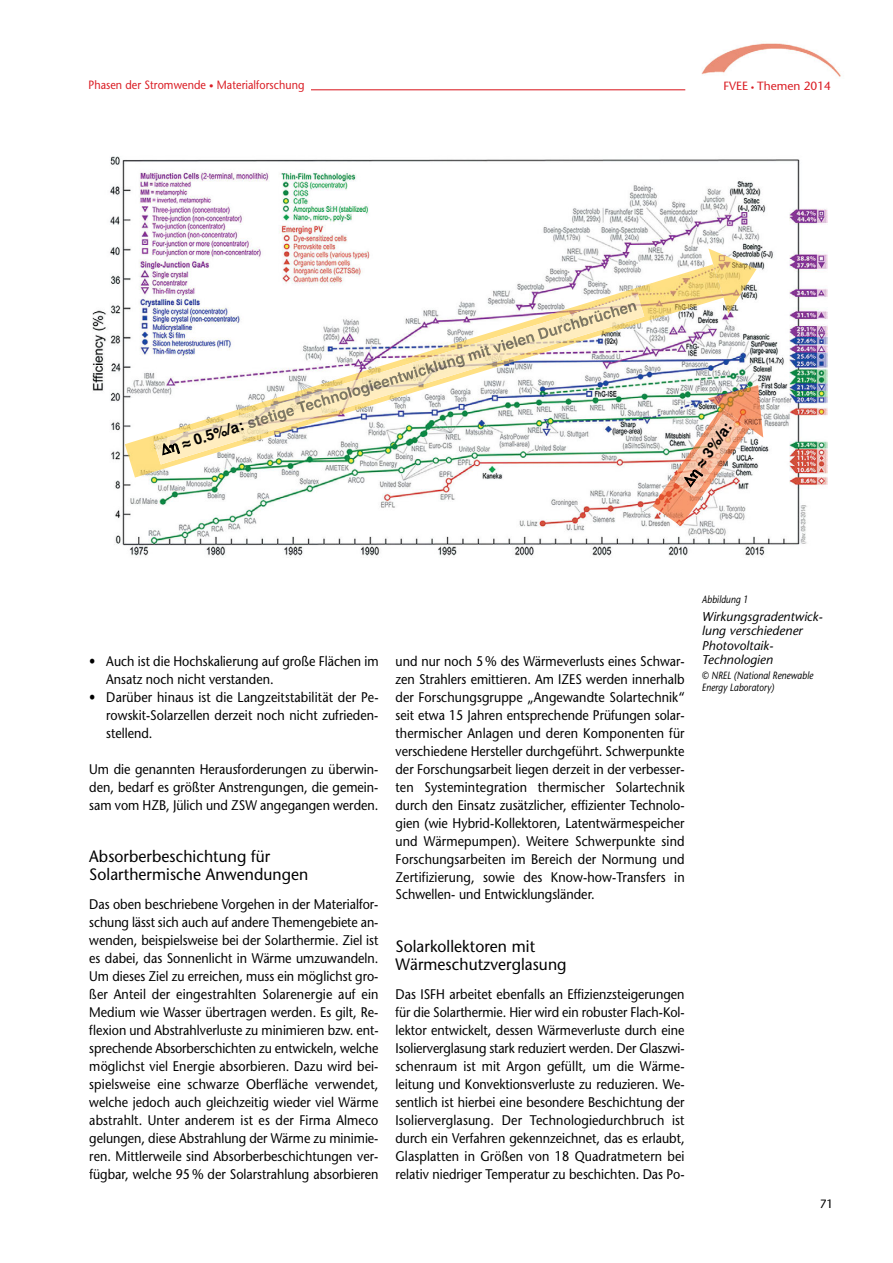
<style>
.page{position:relative;width:893px;height:1263px;background:#fff}
.page>*{position:absolute;margin:0;border:0;box-sizing:border-box;transform-origin:0 0}
.t1{font:16.5px/18px "Stone Sans";letter-spacing:.005em;color:#000;scale:.95 1}
.t2{font:700 15px "Helvetica";color:#000}
.t3{font:13.95px/18px "Stone Sans";color:#000;text-align:justify;scale:.9 1}
.t4{font:italic 12.75px/14.2px "Stone Sans";letter-spacing:.005em;color:#000}
.t5{font:12px "Stone Sans";letter-spacing:.005em;color:#da1d24;scale:.9 1}
.t6{font:12px "Stone Sans";color:#000}
.t7{font:11.85px "Stone Sans";color:#da1d24}
.t8{font:italic 10.5px/12.8px "Stone Sans";letter-spacing:.005em;color:#000;scale:.85 1}
.s1{font-size:9px}
.s2{font-weight:700;font-size:6.9px}
</style>
<div class="page">
<hr style="left:99px;top:89px;width:586px;height:1px;background:#da1d24">
<img style="left:701px;top:43px;width:140px;height:34px">
<div style="left:84px;top:71px;width:227px;height:30px;background:#fff"></div>
<img style="left:92px;top:156px;width:735px;height:400px">
<img style="left:708px;top:248px;width:48px;height:65px">
<img style="left:125px;top:264px;width:598px;height:213px">
<img style="left:154px;top:294px;width:490px;height:170px">
<img style="left:248px;top:394px;width:86px;height:34px">
<img style="left:707px;top:385px;width:56px;height:52px">
<img style="left:652px;top:408px;width:98px;height:118px">
<img style="left:721px;top:408px;width:29px;height:20px">
<img style="left:675px;top:414px;width:67px;height:82px">
<svg style="left:160px;top:442px;width:20px;height:13px"></svg>
<svg style="left:682px;top:469px;width:21px;height:18px"></svg>
<p class="t5" style="left:88px;top:80px;width:241px">Phasen der Stromwende <span class="s1">•</span> Materialforschung</p>
<p class="t7" style="left:723px;top:82px;width:109px">FVEE <span class="s2">•</span> Themen 2014</p>
<p class="t2" style="left:180px;top:435px;width:66px;rotate:-17deg">≈ 0.5%/a:</p>
<p class="t2" style="left:692px;top:461px;width:53px;rotate:-55deg">≈ 3%/a:</p>
<p class="t3" style="left:106px;top:653px;width:304px;text-indent:-17px">• Auch ist die Hochskalierung auf große Flächen im<br>Ansatz noch nicht verstanden.</p>
<p class="t3" style="left:106px;top:689px;width:304px;text-indent:-17px">• Darüber hinaus ist die Langzeitstabilität der Pe&shy;rowskit-Solarzellen derzeit noch nicht zufrieden&shy;stellend.</p>
<p class="t3" style="left:89px;top:761px;width:323px">Um die genannten Herausforderungen zu überwin&shy;den, bedarf es größter Anstrengungen, die gemein&shy;sam vom HZB, Jülich und ZSW angegangen werden.</p>
<h2 class="t1" style="left:89px;top:849px;width:232px">Absorberbeschichtung für<br>Solarthermische Anwendungen</h2>
<p class="t3" style="left:89px;top:896px;width:323px">Das oben beschriebene Vorgehen in der Materialfor&shy;schung lässt sich auch auf andere Themengebiete an&shy;wenden, beispielsweise bei der Solarthermie. Ziel ist es dabei, das Sonnenlicht in Wärme umzuwandeln.<br>Um dieses Ziel zu erreichen, muss ein möglichst gro&shy;ßer Anteil der eingestrahlten Solarenergie auf ein Medium wie Wasser übertragen werden. Es gilt, Re&shy;flexion und Abstrahlverluste zu minimieren bzw. ent&shy;sprechende Absorberschichten zu entwickeln, welche möglichst viel Energie absorbieren. Dazu wird bei&shy;spielsweise eine schwarze Oberfläche verwendet, welche jedoch auch gleichzeitig wieder viel Wärme abstrahlt. Unter anderem ist es der Firma Almeco gelungen, diese Abstrahlung der Wärme zu minimie&shy;ren. Mittlerweile sind Absorberbeschichtungen ver&shy;fügbar, welche 95 % der Solarstrahlung absorbieren</p>
<p class="t3" style="left:395px;top:653px;width:323px">und nur noch 5 % des Wärmeverlusts eines Schwar&shy;zen Strahlers emittieren. Am IZES werden innerhalb der Forschungsgruppe „Angewandte Solartechnik“ seit etwa 15 Jahren entsprechende Prüfungen solar&shy;thermischer Anlagen und deren Komponenten für verschiedene Hersteller durchgeführt. Schwerpunkte der Forschungsarbeit liegen derzeit in der verbesser&shy;ten Systemintegration thermischer Solartechnik durch den Einsatz zusätzlicher, effizienter Technolo&shy;gien (wie Hybrid-Kollektoren, Latentwärmespeicher und Wärmepumpen). Weitere Schwerpunkte sind Forschungsarbeiten im Bereich der Normung und Zertifizierung, sowie des Know-how-Transfers in Schwellen- und Entwicklungsländer.</p>
<h2 class="t1" style="left:395px;top:939px;width:182px">Solarkollektoren mit<br>Wärmeschutzverglasung</h2>
<p class="t3" style="left:395px;top:986px;width:323px">Das ISFH arbeitet ebenfalls an Effizienzsteigerungen für die Solarthermie. Hier wird ein robuster Flach-Kol&shy;lektor entwickelt, dessen Wärmeverluste durch eine Isolierverglasung stark reduziert werden. Der Glaszwi&shy;schenraum ist mit Argon gefüllt, um die Wärme - leitung und Konvektionsverluste zu reduzieren. We&shy;sentlich ist hierbei eine besondere Beschichtung der Isolierverglasung. Der Technologiedurchbruch ist durch ein Verfahren gekennzeichnet, das es erlaubt, Glasplatten in Größen von 18 Quadratmetern bei relativ niedriger Temperatur zu beschichten. Das Po-</p>
<p class="t8" style="left:702px;top:594px;width:56px">Abbildung 1</p>
<p class="t4" style="left:702px;top:611px;width:122px">Wirkungsgradentwick&shy;lung verschiedener<br>Photovoltaik-<br>Technologien</p>
<p class="t8" style="left:702px;top:670px;width:132px">© NREL (National Renewable<br>Energy Laboratory)</p>
<p class="t6" style="left:820px;top:1199px;width:15px">71</p>
</div>
